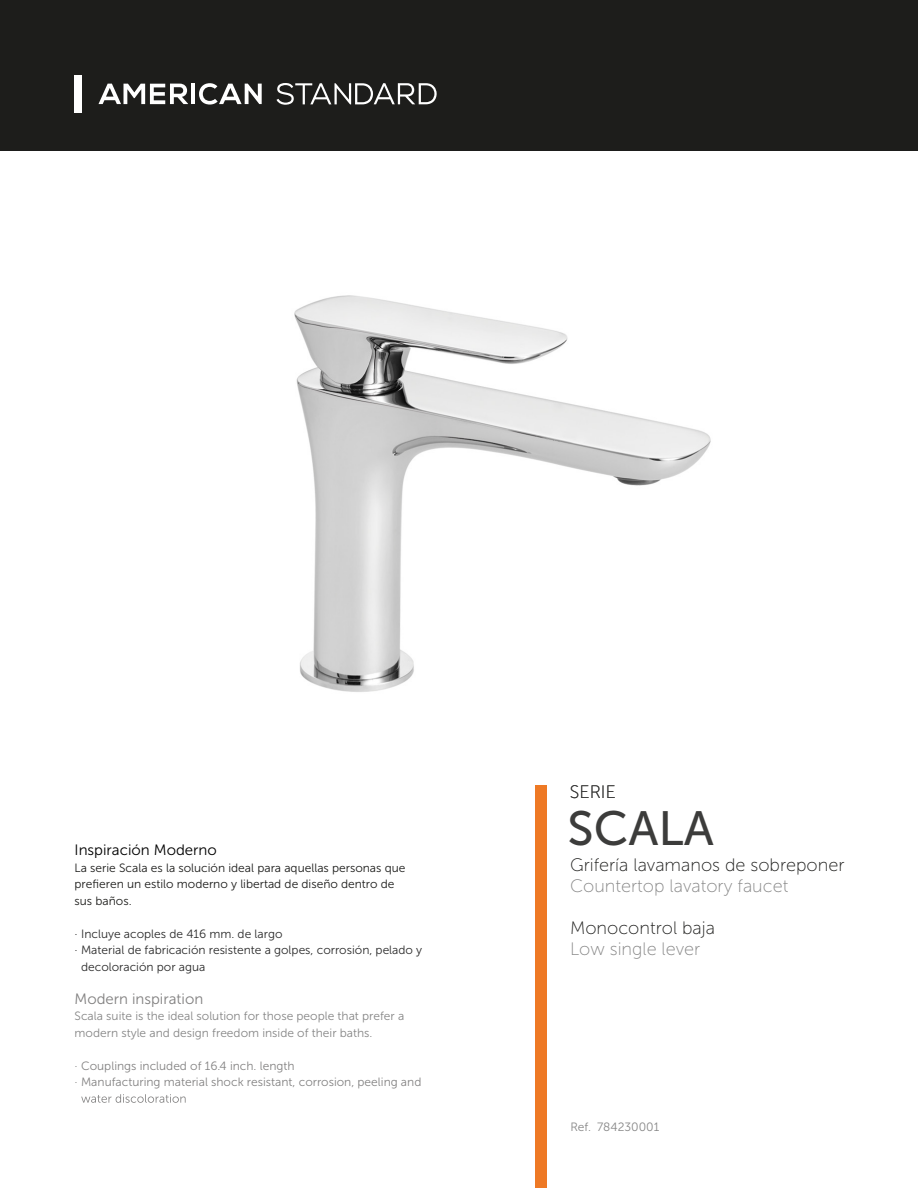
<style>
.page{position:relative;width:918px;height:1188px;background:#fff}
.page>*{position:absolute;margin:0;border:0;box-sizing:border-box;transform-origin:0 0}
.t1{font:48px "Museo Sans 500";color:#3c3c3b}
.t2{font:18px "Museo Sans 100";color:#1d1d1b}
.t3{font:18px "Museo Sans 100";color:#868686}
.t4{font:18px "Museo Sans 100";color:#3c3c3b}
.t5{font:15px "Museo Sans 300";color:#000}
.t6{font:15px "Museo Sans 300";color:#818080}
.t7{font:12px/16.5px "Museo Sans 300";color:#868686}
.t8{font:12px/16.5px "Museo Sans 300";color:#1d1d1b}
.t9{font:12px "Museo Sans 300";color:#2b2b2b}
.t10{font:12px/16.5px "Museo Sans 300";color:#838282}
</style>
<div class="page">
<div style="left:0;top:0;width:918px;height:150px;background:#1d1d1b"></div>
<svg style="left:98px;top:84px;width:90px;height:20px"></svg>
<hr style="left:191px;top:84px;width:4px;height:20px;background:#fff">
<svg style="left:199px;top:83px;width:63px;height:22px"></svg>
<svg style="left:276px;top:83px;width:161px;height:22px"></svg>
<div style="left:75px;top:75px;width:7px;height:38px;background:#fff"></div>
<div style="left:536px;top:785px;width:11px;height:403px;background:#ee7925"></div>
<svg style="left:81px;top:1094px;width:105px;height:9px"></svg>
<img style="left:294px;top:295px;width:417px;height:397px">
<p class="t5" style="left:75px;top:842px;width:144px">Inspiración Moderno</p>
<p class="t8" style="left:75px;top:859px;width:332px">La serie Scala es la solución ideal para aquellas personas que prefieren un estilo moderno y libertad de diseño dentro de sus baños.</p>
<p class="t9" style="left:75px;top:927px;width:209px">· Incluye acoples de 416 mm. de largo</p>
<p class="t9" style="left:75px;top:944px;width:349px">· Material de fabricación resistente a golpes, corrosión, pelado y</p>
<p class="t9" style="left:81px;top:960px;width:126px">decoloración por agua</p>
<p class="t6" style="left:75px;top:990px;width:130px">Modern inspiration</p>
<p class="t7" style="left:75px;top:1008px;width:331px">Scala suite is the ideal solution for those people that prefer a modern style and design freedom inside of their baths.</p>
<p class="t10" style="left:75px;top:1057px;width:348px">· Couplings included of 16.4 inch. length<br>· Manufacturing material shock resistant, corrosion, peeling and</p>
<h2 class="t4" style="left:570px;top:783px;width:48px">SERIE</h2>
<h1 class="t1" style="left:568px;top:802px;width:148px">SCALA</h1>
<h2 class="t2" style="left:570px;top:855px;width:276px">Grifería lavamanos de sobreponer</h2>
<h2 class="t3" style="left:570px;top:876px;width:220px">Countertop lavatory faucet</h2>
<h2 class="t2" style="left:570px;top:919px;width:147px">Monocontrol baja</h2>
<h2 class="t3" style="left:570px;top:940px;width:132px">Low single lever</h2>
<p class="t7" style="left:570px;top:1119px;width:90px">Ref. 784230001</p>
</div>
